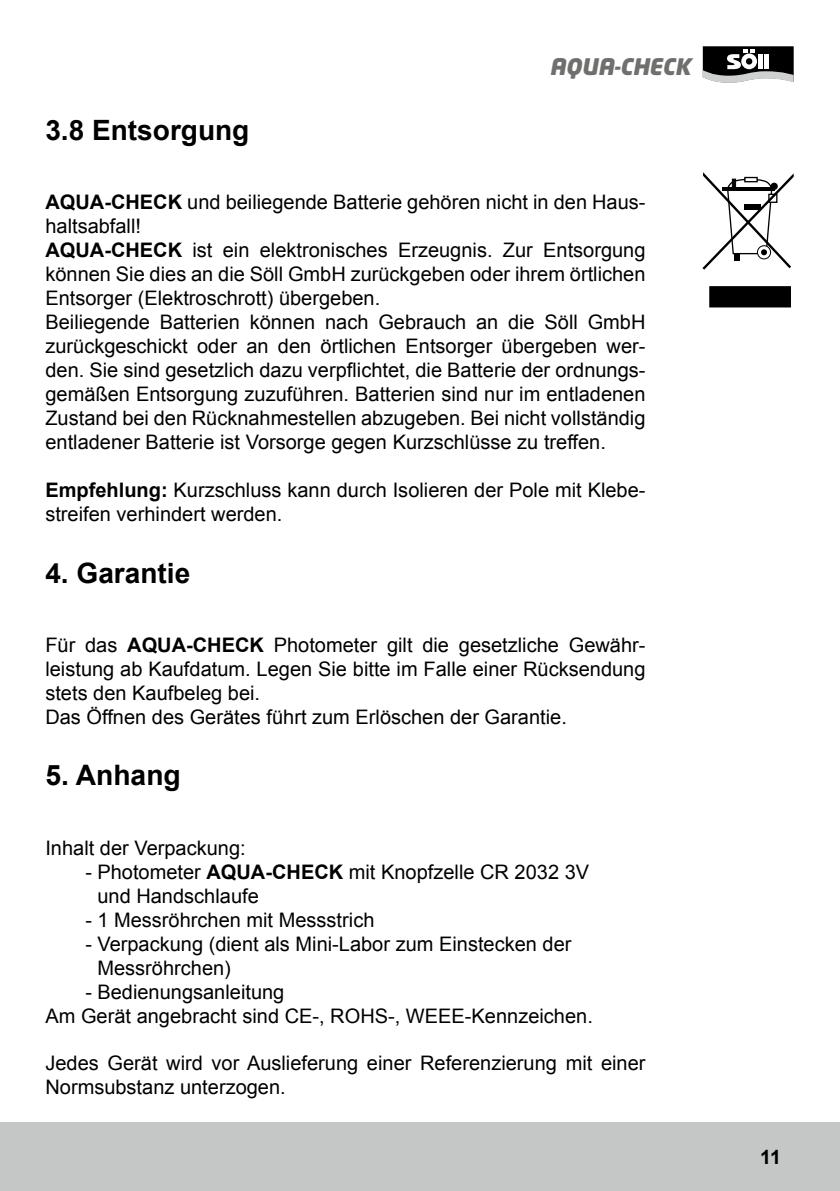
<style>
.page{position:relative;width:840px;height:1191px;background:#fff}
.page>*{position:absolute;margin:0;border:0;box-sizing:border-box;transform-origin:0 0}
.t1{font:700 28.2px "Arial";color:#000}
.t2{font:700 28px "Arial";color:#000}
.t3{font:italic 900 22.6px "Neo Tech";color:#6f6f6e}
.t4{font:20px/24px "Arial";color:#000}
.t5{font:700 19.8px "Arial";color:#000}
.s1{font-weight:700}
</style>
<div class="page">
<div style="left:0;top:1123px;width:839px;height:68px;background:#c5c6c6"></div>
<svg style="left:702px;top:46px;width:92px;height:37px"></svg>
<hr style="left:758px;top:54px;width:4px;height:15px;background:#fff">
<div style="left:763px;top:54px;width:5px;height:15px;background:#fff"></div>
<div style="left:709px;top:286px;width:81px;height:21px;background:#000;border:1px solid #000"></div>
<svg style="left:702px;top:172px;width:91px;height:98px"></svg>
<h2 class="t2" style="left:45px;top:111px;width:205px">3.8 Entsorgung</h2>
<p class="t3" style="left:549px;top:57px;width:143px">AQUA-CHECK</p>
<p class="t4" style="left:45px;top:190px;width:601px"><span class="s1">AQUA-CHECK</span> und beiliegende Batterie gehören nicht in den Haus&shy;haltsabfall!<br><span class="s1">AQUA-CHECK</span> ist ein elektronisches Erzeugnis. Zur Entsorgung können Sie dies an die Söll GmbH zurückgeben oder ihrem örtlichen Entsorger (Elektroschrott) übergeben.<br>Beiliegende Batterien können nach Gebrauch an die Söll GmbH zurückgeschickt oder an den örtlichen Entsorger übergeben wer&shy;den. Sie sind gesetzlich dazu verpflichtet, die Batterie der ordnungs&shy;gemäßen Entsorgung zuzuführen. Batterien sind nur im entladenen Zustand bei den Rücknahmestellen abzugeben. Bei nicht vollständig entladener Batterie ist Vorsorge gegen Kurzschlüsse zu treffen.</p>
<p class="t4" style="left:45px;top:478px;width:601px"><span class="s1">Empfehlung:</span> Kurzschluss kann durch Isolieren der Pole mit Klebe&shy;streifen verhindert werden.</p>
<h2 class="t2" style="left:45px;top:554px;width:146px">4. Garantie</h2>
<p class="t4" style="left:45px;top:633px;width:601px">Für das <span class="s1">AQUA-CHECK</span> Photometer gilt die gesetzliche Gewähr&shy;leistung ab Kaufdatum. Legen Sie bitte im Falle einer Rücksendung stets den Kaufbeleg bei.<br>Das Öffnen des Gerätes führt zum Erlöschen der Garantie.</p>
<h1 class="t1" style="left:45px;top:756px;width:137px">5. Anhang</h1>
<p class="t4" style="left:45px;top:836px;width:202px">Inhalt der Verpackung:</p>
<p class="t4" style="left:97px;top:860px;width:493px;text-indent:-12px">- Photometer <span class="s1">AQUA-CHECK</span> mit Knopfzelle CR 2032 3V und Handschlaufe</p>
<p class="t4" style="left:85px;top:908px;width:290px">- 1 Messröhrchen mit Messstrich</p>
<p class="t4" style="left:97px;top:932px;width:475px;text-indent:-12px">- Verpackung (dient als Mini-Labor zum Einstecken der<br>Messröhrchen)</p>
<p class="t4" style="left:45px;top:980px;width:548px;text-indent:40px">- Bedienungsanleitung<br>Am Gerät angebracht sind CE-, ROHS-, WEEE-Kennzeichen.</p>
<p class="t4" style="left:45px;top:1051px;width:601px">Jedes Gerät wird vor Auslieferung einer Referenzierung mit einer<br>Normsubstanz unterzogen.</p>
<p class="t5" style="left:759px;top:1144px;width:22px">11</p>
</div>
